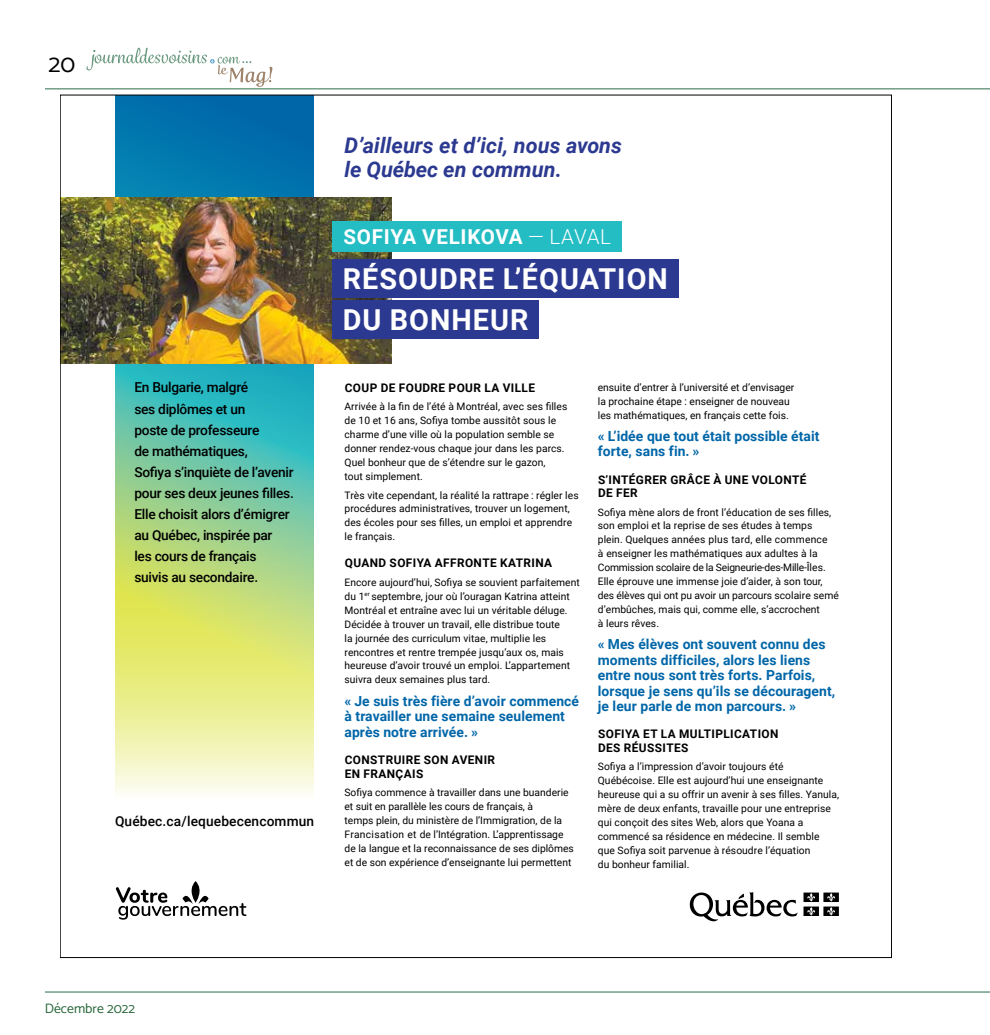
<style>
.page{position:relative;width:990px;height:1035px;background:#fff}
.page>*{position:absolute;margin:0;border:0;box-sizing:border-box;transform-origin:0 0}
.t1{font:700 28.88px/41.2px "Roboto";letter-spacing:.035em;color:#fff}
.t2{font:25px "Catamaran";color:#000}
.t3{font:italic 700 21.62px/24.4px "Roboto";letter-spacing:.005em;color:#2b3990}
.t4{font:700 20.62px "Roboto";letter-spacing:.035em;color:#fff}
.t5{font:700 13.88px/15.5px "Roboto";letter-spacing:.005em;color:#0066a8}
.t6{font:500 13.75px/21.1px "Roboto";letter-spacing:-.02em;color:#000}
.t7{font:500 13.75px "Roboto";letter-spacing:.01em;color:#000}
.t8{font:13.75px "Catamaran";color:#266539}
.t9{font:700 11.88px/13.4px "Roboto";letter-spacing:.035em;color:#000}
.t10{font:10.25px/13.9px "Roboto";letter-spacing:.005em;color:#000}
.s1{font-weight:300}
</style>
<div class="page">
<hr style="left:45px;top:89px;width:945px;height:1px;background:#2a6d4a">
<svg style="left:86px;top:48px;width:186px;height:39px"></svg>
<hr style="left:45px;top:992px;width:945px;height:1px;background:#2a6d4a">
<svg style="left:690px;top:892px;width:108px;height:30px"></svg>
<svg style="left:804px;top:893px;width:35px;height:23px"></svg>
<svg style="left:115px;top:97px;width:199px;height:823px"></svg>
<img style="left:62px;top:197px;width:330px;height:166px">
<div style="left:332px;top:259px;width:347px;height:38px;background:#2b3990"></div>
<div style="left:332px;top:301px;width:207px;height:38px;background:#2b3990"></div>
<div style="left:332px;top:221px;width:290px;height:31px;background:#23bdc3"></div>
<h2 class="t2" style="left:48px;top:45px;width:28px">20</h2>
<h3 class="t3" style="left:345px;top:132px;width:279px">D’ailleurs et d’ici, nous avons le Québec en commun.</h3>
<h3 class="t4" style="left:344px;top:222px;width:269px">SOFIYA VELIKOVA <span class="s1">— LAVAL</span></h3>
<h1 class="t1" style="left:343px;top:257px;width:327px">RÉSOUDRE L’ÉQUATION<br>DU BONHEUR</h1>
<h3 class="t6" style="left:134px;top:377px;width:161px">En Bulgarie, malgré<br>ses diplômes et un<br>poste de professeure<br>de mathématiques,<br>Sofiya s’inquiète de l’avenir pour ses deux jeunes filles.<br>Elle choisit alors d’émigrer au Québec, inspirée par<br>les cours de français suivis au secondaire.</h3>
<p class="t9" style="left:345px;top:381px;width:192px">COUP DE FOUDRE POUR LA VILLE</p>
<p class="t10" style="left:345px;top:400px;width:224px">Arrivée à la fin de l’été à Montréal, avec ses filles de 10 et 16 ans, Sofiya tombe aussitôt sous le charme d’une ville où la population semble se donner rendez-vous chaque jour dans les parcs.<br>Quel bonheur que de s’étendre sur le gazon,<br>tout simplement.</p>
<p class="t10" style="left:345px;top:488px;width:236px">Très vite cependant, la réalité la rattrape : régler les procédures administratives, trouver un logement, des écoles pour ses filles, un emploi et apprendre le français.</p>
<p class="t9" style="left:345px;top:556px;width:209px">QUAND SOFIYA AFFRONTE KATRINA</p>
<p class="t10" style="left:345px;top:575px;width:237px">Encore aujourd’hui, Sofiya se souvient parfaitement du 1<sup>er</sup> septembre, jour où l’ouragan Katrina atteint Montréal et entraîne avec lui un véritable déluge.<br>Décidée à trouver un travail, elle distribue toute<br>la journée des curriculum vitae, multiplie les rencontres et rentre trempée jusqu’aux os, mais heureuse d’avoir trouvé un emploi. L’appartement suivra deux semaines plus tard.</p>
<h3 class="t5" style="left:345px;top:693px;width:236px">« Je suis très fière d’avoir commencé à travailler une semaine seulement après notre arrivée. »</h3>
<p class="t9" style="left:345px;top:753px;width:152px">CONSTRUIRE SON AVENIR<br>EN FRANÇAIS</p>
<p class="t10" style="left:345px;top:785px;width:231px">Sofiya commence à travailler dans une buanderie et suit en parallèle les cours de français, à<br>temps plein, du ministère de l’Immigration, de la Francisation et de l’Intégration. L’apprentissage de la langue et la reconnaissance de ses diplômes et de son expérience d’enseignante lui permettent</p>
<h3 class="t7" style="left:115px;top:812px;width:201px">Québec.ca/lequebecencommun</h3>
<p class="t10" style="left:598px;top:380px;width:198px">ensuite d’entrer à l’université et d’envisager la prochaine étape : enseigner de nouveau les mathématiques, en français cette fois.</p>
<h3 class="t5" style="left:598px;top:427px;width:223px">« L’idée que tout était possible était forte, sans fin. »</h3>
<p class="t9" style="left:598px;top:472px;width:210px">S’INTÉGRER GRÂCE À UNE VOLONTÉ<br>DE FER</p>
<p class="t10" style="left:598px;top:505px;width:243px">Sofiya mène alors de front l’éducation de ses filles, son emploi et la reprise de ses études à temps plein. Quelques années plus tard, elle commence<br>à enseigner les mathématiques aux adultes à la Commission scolaire de la Seigneurie-des-Mille-Îles.<br>Elle éprouve une immense joie d’aider, à son tour, des élèves qui ont pu avoir un parcours scolaire semé d’embûches, mais qui, comme elle, s’accrochent<br>à leurs rêves.</p>
<h3 class="t5" style="left:598px;top:636px;width:239px">« Mes élèves ont souvent connu des moments difficiles, alors les liens entre nous sont très forts. Parfois, lorsque je sens qu’ils se découragent, je leur parle de mon parcours. »</h3>
<p class="t9" style="left:598px;top:727px;width:182px">SOFIYA ET LA MULTIPLICATION<br>DES RÉUSSITES</p>
<p class="t10" style="left:598px;top:759px;width:243px">Sofiya a l’impression d’avoir toujours été Québécoise. Elle est aujourd’hui une enseignante heureuse qui a su offrir un avenir à ses filles. Yanula, mère de deux enfants, travaille pour une entreprise qui conçoit des sites Web, alors que Yoana a commencé sa résidence en médecine. Il semble que Sofiya soit parvenue à résoudre l’équation<br>du bonheur familial.</p>
<h3 class="t8" style="left:45px;top:997px;width:92px">Décembre 2022</h3>
</div>
